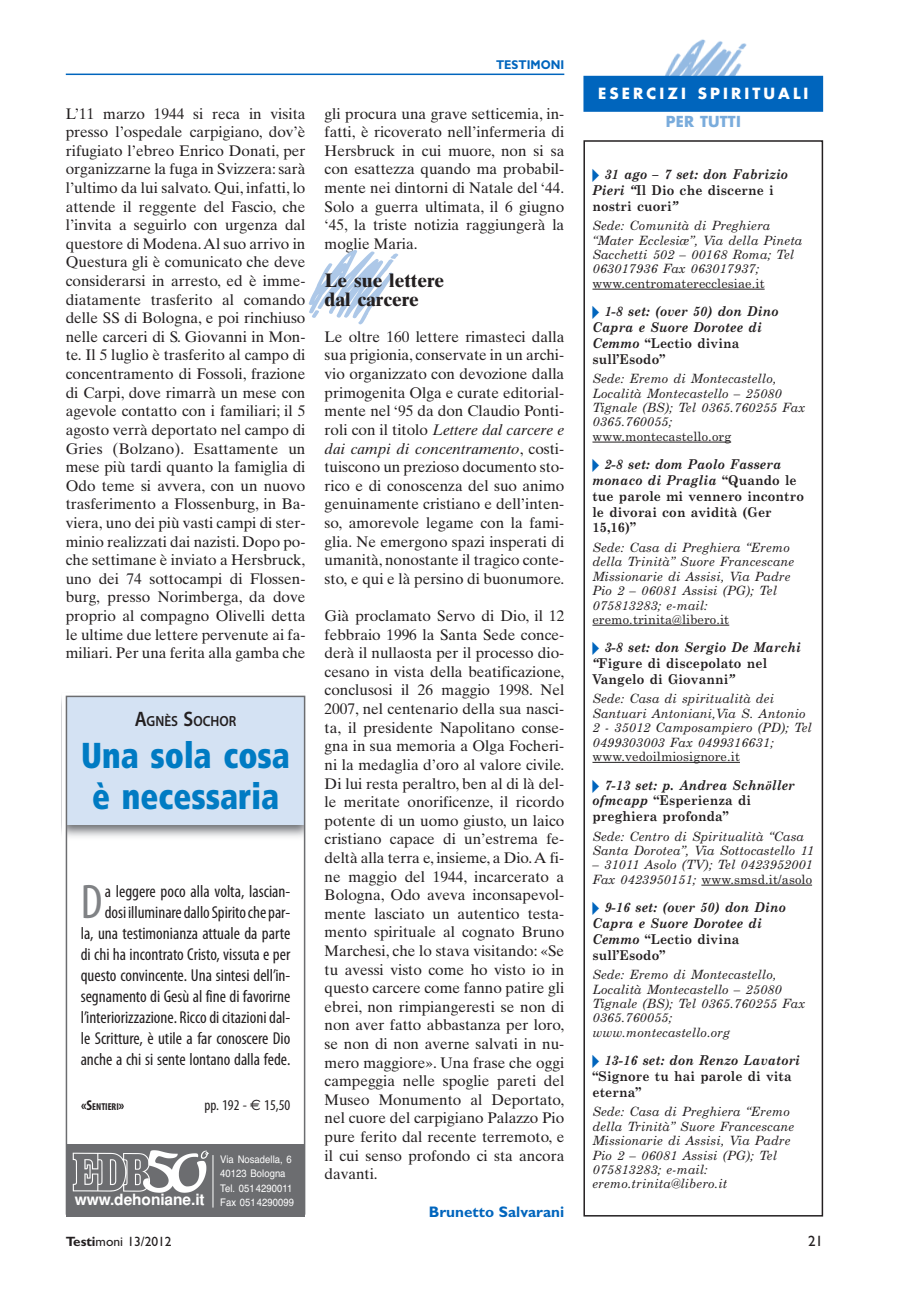
<style>
.page{position:relative;width:923px;height:1293px;background:#fff}
.page>*{position:absolute;margin:0;border:0;box-sizing:border-box;transform-origin:0 0}
.t1{font:48.9px "Myriad Pro Cond+EFSUOX";color:#808285}
.t2{font:36px/40.5px "Frutiger Extra Black Cn+QGMLSB";color:#007bc3;text-align:center;scale:.9 1}
.t3{font:700 19.5px/19.5px "Times Ten";color:#231f20}
.t4{font:17.25px/21px "Myriad Pro Cond+EFSUOX";color:#231f20;text-align:right}
.t5{font:15.45px "Helvetica Bold+CBQWYE";letter-spacing:-.005em;color:#fff}
.t6{font:15.3px/18.6px "Times Ten";color:#231f20;text-align:justify}
.t7{font:700 15.3px "Gill Sans";color:#0065bd}
.t8{font:700 15px "Futura";letter-spacing:.205em;color:#fff}
.t9{font:15px "Myriad Pro Cond+EFSUOX";color:#231f20}
.t10{font:15px "Gill Sans";color:#231f20}
.t11{font:700 14.85px "Futura";letter-spacing:.015em;color:#7aacdc}
.t12{font:14.7px "Myriad Pro Semibold+ALGGMZ";color:#231f20;scale:.9 1}
.t13{font:italic 700 13.5px/15.8px "Century Schoolbook";letter-spacing:.01em;color:#231f20;scale:.92 1}
.t14{font:700 13.5px/15.8px "Century Schoolbook";letter-spacing:.01em;color:#231f20;scale:.92 1}
.t15{font:13.5px "Gill Sans";color:#231f20}
.t16{font:12.75px/14.4px "Century Schoolbook Italic TT";letter-spacing:.01em;color:#231f20}
.t17{font:12.75px "Century Schoolbook";letter-spacing:.01em;color:#231f20}
.t18{font:700 12.75px "Gill Sans";color:#0065bd;scale:.9 1}
.t19{font:10.5px/14.2px "Helvetica+TYPBHE";letter-spacing:.005em;color:#fff;scale:.9 1}
.t20{font:10.05px "Myriad Pro Bold Cond+BWXFVV";color:#231f20}
.s1{font-style:italic}
.s2{font-size:21px}
.s3{font-size:14.25px}
.s4{font-family:"Euro Sans Regular+WULYXI"}
.s5{font-family:"Universal Newswith Comm Pi";font-weight:400;font-style:normal;color:#0065bd}
.s6{font-style:normal}
.s7{font-family:"Universal Newswith Comm Pi";font-weight:400;color:#0065bd}
.s8{font-family:"Times"}
.s9{font-family:"Century Schoolbook Italic TT"}
.s10{font-weight:700}
</style>
<div class="page">
<hr style="left:66px;top:74px;width:498px;height:1px;background:#0065bd">
<img style="left:627px;top:39px;width:196px;height:37px">
<div style="left:583px;top:76px;width:240px;height:36px;background:#0065bd"></div>
<div style="left:583px;top:140px;width:240px;height:1076px;border:2px solid #231f20"></div>
<hr style="left:592px;top:289px;width:172px;height:1px;background:#231f20">
<hr style="left:592px;top:442px;width:139px;height:1px;background:#231f20">
<hr style="left:592px;top:625px;width:137px;height:1px;background:#231f20">
<hr style="left:592px;top:762px;width:147px;height:1px;background:#231f20">
<hr style="left:701px;top:884px;width:111px;height:1px;background:#231f20">
<div style="left:66px;top:695px;width:239px;height:129px;background:#d4e2f3"></div>
<div style="left:66px;top:1143px;width:239px;height:73px;background:#6c6d70"></div>
<hr style="left:212px;top:1154px;width:1px;height:53px;background:#fff">
<svg style="left:65px;top:695px;width:1px;height:520px"></svg>
<img style="left:72px;top:1152px;width:70px;height:40px">
<img style="left:142px;top:1150px;width:67px;height:42px">
<div style="left:66px;top:695px;width:239px;height:519px;border:2px solid #6c6d70"></div>
<p class="t18" style="left:496px;top:61px;width:77px">TESTIMONI</p>
<p class="t6" style="left:66px;top:106px;width:241px">L’11 marzo 1944 si reca in visita presso l’ospedale carpigiano, dov’è rifugiato l’ebreo Enrico Donati, per organizzarne la fuga in Svizzera: sarà l’ultimo da lui salvato. Qui, infatti, lo attende il reggente del Fascio, che l’invita a seguirlo con urgenza dal questore di Modena. Al suo arrivo in Questura gli è comunicato che deve considerarsi in arresto, ed è imme&shy;diatamente trasferito al comando delle SS di Bologna, e poi rinchiuso nelle carceri di S. Giovanni in Mon&shy;te. Il 5 luglio è trasferito al campo di concentramento di Fossoli, frazione di Carpi, dove rimarrà un mese con agevole contatto con i familiari; il 5 agosto verrà deportato nel campo di Gries (Bolzano). Esattamente un mese più tardi quanto la famiglia di Odo teme si avvera, con un nuovo trasferimento a Flossenburg, in Ba&shy;viera, uno dei più vasti campi di ster&shy;minio realizzati dai nazisti. Dopo po&shy;che settimane è inviato a Hersbruck, uno dei 74 sottocampi di Flossen&shy;burg, presso Norimberga, da dove proprio al compagno Olivelli detta le ultime due lettere pervenute ai fa&shy;miliari. Per una ferita alla gamba che</p>
<p class="t6" style="left:324px;top:106px;width:241px">gli procura una grave setticemia, in&shy;fatti, è ricoverato nell’infermeria di Hersbruck in cui muore, non si sa con esattezza quando ma probabil&shy;mente nei dintorni di Natale del ‘44.<br>Solo a guerra ultimata, il 6 giugno ‘45, la triste notizia raggiungerà la moglie Maria.</p>
<p class="t3" style="left:324px;top:272px;width:121px">Le sue lettere dal carcere</p>
<p class="t6" style="left:324px;top:329px;width:241px">Le oltre 160 lettere rimasteci dalla sua prigionia, conservate in un archi&shy;vio organizzato con devozione dalla primogenita Olga e curate editorial&shy;mente nel ‘95 da don Claudio Ponti&shy;roli con il titolo <span class="s1">Lettere dal carcere e dai campi di concentramento</span>, costi&shy;tuiscono un prezioso documento sto&shy;rico e di conoscenza del suo animo genuinamente cristiano e dell’inten&shy;so, amorevole legame con la fami&shy;glia. Ne emergono spazi insperati di umanità, nonostante il tragico conte&shy;sto, e qui e là persino di buonumore.</p>
<p class="t6" style="left:324px;top:608px;width:241px">Già proclamato Servo di Dio, il 12 febbraio 1996 la Santa Sede conce&shy;derà il nullaosta per il processo dio&shy;cesano in vista della beatificazione, conclusosi il 26 maggio 1998. Nel 2007, nel centenario della sua nasci&shy;ta, il presidente Napolitano conse&shy;gna in sua memoria a Olga Focheri&shy;ni la medaglia d’oro al valore civile.<br>Di lui resta peraltro, ben al di là del&shy;le meritate onorificenze, il ricordo potente di un uomo giusto, un laico cristiano capace di un’estrema fe&shy;deltà alla terra e, insieme, a Dio. A fi&shy;ne maggio del 1944, incarcerato a Bologna, Odo aveva inconsapevol&shy;mente lasciato un autentico testa&shy;mento spirituale al cognato Bruno Marchesi, che lo stava visitando: «Se tu avessi visto come ho visto io in questo carcere come fanno patire gli ebrei, non rimpiangeresti se non di non aver fatto abbastanza per loro, se non di non averne salvati in nu&shy;mero maggiore». Una frase che oggi campeggia nelle spoglie pareti del Museo Monumento al Deportato, nel cuore del carpigiano Palazzo Pio pure ferito dal recente terremoto, e il cui senso profondo ci sta ancora davanti.</p>
<p class="t7" style="left:429px;top:1205px;width:137px">Brunetto Salvarani</p>
<p class="t12" style="left:135px;top:712px;width:114px"><span class="s2">A</span>GNÈS <span class="s2">S</span>OCHOR</p>
<h2 class="t2" style="left:81px;top:735px;width:234px">Una sola cosa è necessaria</h2>
<h1 class="t1" style="left:81px;top:884px;width:23px">D</h1>
<p class="t4" style="left:81px;top:882px;width:211px">a leggere poco alla volta, lascian&shy;dosi illuminare dallo Spirito che par-<br>la, una testimonianza attuale da parte di chi ha incontrato Cristo, vissuta e per questo convincente. Una sintesi dell’in&shy;segnamento di Gesù al fine di favorirne l’interiorizzazione. Ricco di citazioni dal&shy;le Scritture, è utile a far conoscere Dio anche a chi si sente lontano dalla fede.</p>
<p class="t20" style="left:81px;top:1100px;width:45px"><span class="s3">«S</span>ENTIERI<span class="s3">»</span></p>
<p class="t9" style="left:204px;top:1099px;width:87px">pp. 192 - <span class="s4">€</span> 15,50</p>
<p class="t19" style="left:220px;top:1153px;width:83px">Via Nosadella, 6<br>40123 Bologna<br>Tel. 0514290011<br>Fax 0514290099</p>
<p class="t5" style="left:75px;top:1190px;width:131px">www.dehoniane.it</p>
<p class="t8" style="left:598px;top:87px;width:212px">ESERCIZI SPIRITUALI</p>
<p class="t11" style="left:665px;top:114px;width:77px">PER TUTTI</p>
<p class="t13" style="left:592px;top:168px;width:214px"><span class="s5">-</span> 31 ago – 7 set: don Fabrizio<br>Pieri “<span class="s6">Il Dio che discerne i nostri cuori</span>”</p>
<p class="t16" style="left:592px;top:220px;width:211px">Sede: Comunità di Preghiera “Mater Ecclesiæ”, Via della Pineta<br>Sacchetti 502 – 00168 Roma; Tel<br>063017936 Fax 063017937;</p>
<p class="t17" style="left:592px;top:278px;width:174px">www.centromaterecclesiae.it</p>
<p class="t13" style="left:592px;top:305px;width:204px"><span class="s5">-</span> 1-8 set: (over 50) don Dino<br>Capra e Suore Dorotee di<br>Cemmo <span class="s6">“Lectio divina sull’Esodo”</span></p>
<p class="t16" style="left:592px;top:372px;width:214px">Sede: Eremo di Montecastello,<br>Località Montecastello – 25080<br>Tignale (BS); Tel 0365.760255 Fax<br>0365.760055;</p>
<p class="t17" style="left:592px;top:431px;width:140px">www.montecastello.org</p>
<p class="t14" style="left:592px;top:458px;width:231px"><span class="s7">-</span> <span class="s1">2-8 set: dom Paolo Fassera monaco di Praglia</span> “Quando le tue parole mi vennero incontro le divorai con avidità (Ger<br>15,16)”</p>
<p class="t16" style="left:592px;top:541px;width:203px">Sede: Casa di Preghiera “Eremo della Trinità” Suore Francescane<br>Missionarie di Assisi, Via Padre<br>Pio 2 – 06081 Assisi (PG); Tel<br>075813283; e-mail:</p>
<p class="t17" style="left:592px;top:614px;width:138px">eremo.trinita@libero.it</p>
<p class="t14" style="left:592px;top:641px;width:228px"><span class="s7">-</span> <span class="s1">3-8 set: don Sergio De Marchi “</span>Figure di discepolato nel<br>Vangelo di Giovanni<span class="s1">”</span></p>
<p class="t16" style="left:592px;top:692px;width:221px">Sede: Casa di spiritualità dei<br>Santuari Antoniani,Via S. Antonio<br>2 - 35012 Camposampiero (PD); Tel<br>0499303003 Fax 0499316631;</p>
<p class="t17" style="left:592px;top:751px;width:149px">www.vedoilmiosignore.it</p>
<p class="t13" style="left:592px;top:778px;width:221px"><span class="s5">-</span> 7-13 set: p. Andrea Schn<span class="s8">ö</span>ller ofmcapp <span class="s6">“Esperienza di preghiera profonda”</span></p>
<p class="t16" style="left:592px;top:830px;width:223px">Sede: Centro di Spiritualità “Casa<br>Santa Dorotea”, Via Sottocastello 11</p>
<p class="t16" style="left:592px;top:858px;width:222px">– 31011 Asolo (TV); Tel 0423952001</p>
<p class="t17" style="left:592px;top:874px;width:221px"><span class="s9">Fax 0423950151;</span> www.smsd.it/asolo</p>
<p class="t13" style="left:592px;top:900px;width:212px"><span class="s5">-</span> 9-16 set: (over 50) don Dino<br>Capra e Suore Dorotee di<br>Cemmo <span class="s6">“Lectio divina sull’Esodo”</span></p>
<p class="t16" style="left:592px;top:968px;width:214px">Sede: Eremo di Montecastello,<br>Località Montecastello – 25080<br>Tignale (BS); Tel 0365.760255 Fax<br>0365.760055; www.montecastello.org</p>
<p class="t14" style="left:592px;top:1053px;width:227px"><span class="s7">-</span> <span class="s1">13-16 set: don Renzo Lavatori </span>“Signore tu hai parole di vita eterna”</p>
<p class="t16" style="left:592px;top:1105px;width:203px">Sede: Casa di Preghiera “Eremo della Trinità” Suore Francescane<br>Missionarie di Assisi, Via Padre<br>Pio 2 – 06081 Assisi (PG); Tel<br>075813283; e-mail: eremo.trinita@libero.it</p>
<p class="t15" style="left:66px;top:1236px;width:107px"><span class="s10">Testi</span>moni 13/2012</p>
<p class="t10" style="left:808px;top:1235px;width:16px">21</p>
</div>
